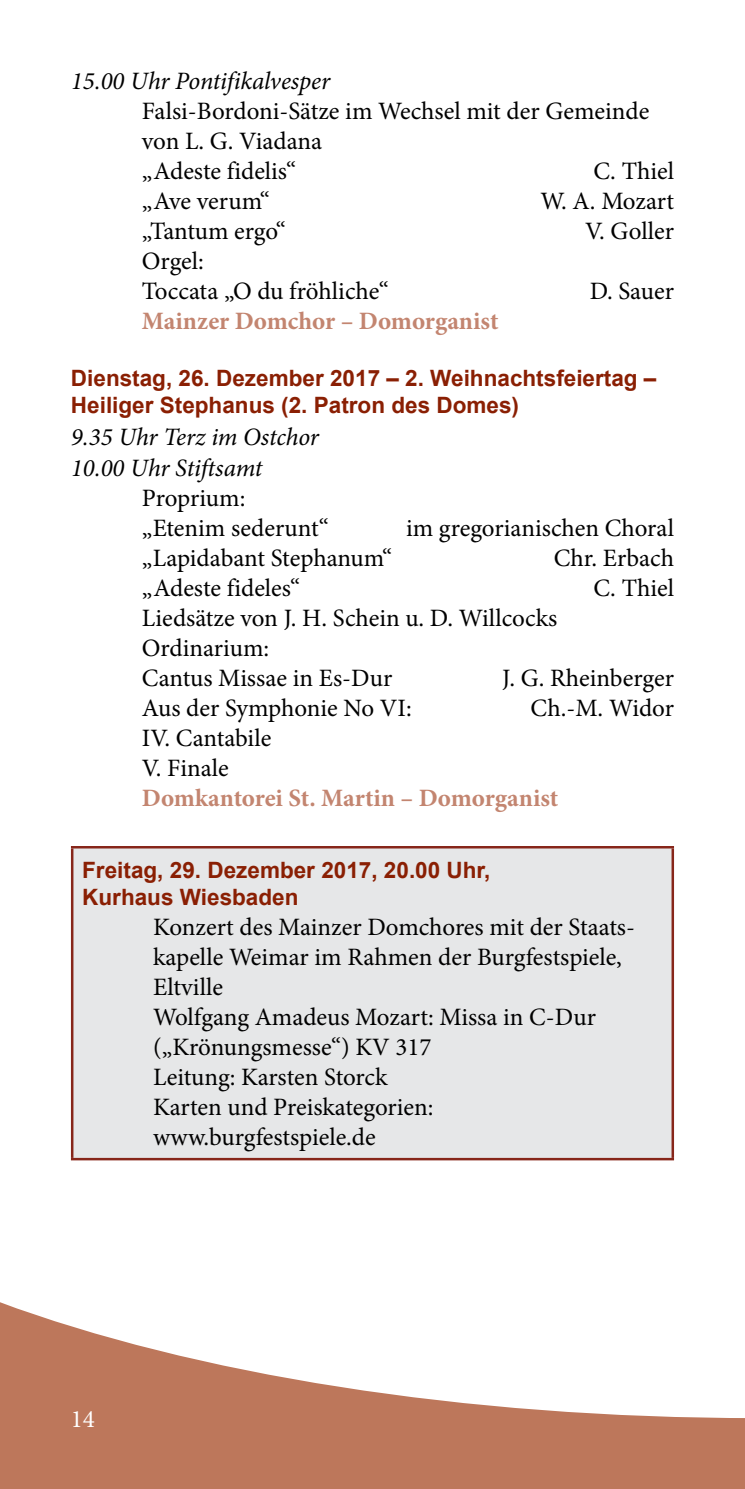
<style>
.page{position:relative;width:745px;height:1489px;background:#fff}
.page>*{position:absolute;margin:0;border:0;box-sizing:border-box;transform-origin:0 0}
.t1{font:25px/30px "Minion Pro";color:#000}
.t2{font:italic 25px/31.2px "Minion Pro";letter-spacing:-.01em;color:#000}
.t3{font:700 25px "Minion Pro";color:#c38570}
.t4{font:25px "Minion Pro";color:#fff}
.t5{font:700 22.5px/27px "Arial";color:#8a1f03}
</style>
<div class="page">
<div style="left:0;top:1240px;width:744px;height:248px;background:#bd775b"></div>
<svg style="left:0;top:846px;width:744px;height:571px;fill:#fff"></svg>
<div style="left:72px;top:847px;width:600px;height:312px;background:#e6e7e8"></div>
<hr style="left:71px;top:848px;width:2px;height:309px;background:#87261a">
<hr style="left:71px;top:846px;width:602px;height:2px;background:#87261a">
<hr style="left:671px;top:848px;width:2px;height:309px;background:#87261a">
<hr style="left:71px;top:1157px;width:602px;height:3px;background:#87261a">
<p class="t2" style="left:71px;top:65px;width:261px">15.00 Uhr Pontifikalvesper</p>
<p class="t1" style="left:142px;top:96px;width:508px">Falsi-Bordoni-Sätze im Wechsel mit der Gemeinde von L. G. Viadana<br>„Adeste fidelis“</p>
<p class="t1" style="left:593px;top:156px;width:82px">C. Thiel</p>
<p class="t1" style="left:142px;top:186px;width:129px">„Ave verum“</p>
<p class="t1" style="left:540px;top:186px;width:135px">W. A. Mozart</p>
<p class="t1" style="left:142px;top:216px;width:145px">„Tantum ergo“</p>
<p class="t1" style="left:585px;top:216px;width:90px">V. Goller</p>
<p class="t1" style="left:142px;top:246px;width:248px">Orgel:<br>Toccata „O du fröhliche“</p>
<p class="t1" style="left:589px;top:276px;width:86px">D. Sauer</p>
<p class="t3" style="left:142px;top:303px;width:358px">Mainzer Domchor – Domorganist</p>
<p class="t5" style="left:71px;top:365px;width:586px">Dienstag, 26. Dezember 2017 – 2. Weihnachtsfeiertag –<br>Heiliger Stephanus (2. Patron des Domes)</p>
<p class="t2" style="left:71px;top:421px;width:249px">9.35 Uhr Terz im Ostchor<br>10.00 Uhr Stiftsamt</p>
<p class="t1" style="left:142px;top:483px;width:188px">Proprium: „Etenim sederunt“</p>
<p class="t1" style="left:406px;top:513px;width:269px">im gregorianischen Choral</p>
<p class="t1" style="left:142px;top:543px;width:251px">„Lapidabant Stephanum“</p>
<p class="t1" style="left:553px;top:543px;width:122px">Chr. Erbach</p>
<p class="t1" style="left:142px;top:573px;width:160px">„Adeste fideles“</p>
<p class="t1" style="left:593px;top:573px;width:82px">C. Thiel</p>
<p class="t1" style="left:142px;top:603px;width:416px">Liedsätze von J. H. Schein u. D. Willcocks<br>Ordinarium:<br>Cantus Missae in Es-Dur</p>
<p class="t1" style="left:502px;top:663px;width:173px">J. G. Rheinberger</p>
<p class="t1" style="left:142px;top:693px;width:271px">Aus der Symphonie No VI:</p>
<p class="t1" style="left:530px;top:693px;width:145px">Ch.-M. Widor</p>
<p class="t1" style="left:142px;top:723px;width:131px">IV. Cantabile<br>V. Finale</p>
<p class="t3" style="left:142px;top:780px;width:417px">Domkantorei St. Martin – Domorganist</p>
<p class="t5" style="left:82px;top:857px;width:409px">Freitag, 29. Dezember 2017, 20.00 Uhr,<br>Kurhaus Wiesbaden</p>
<p class="t1" style="left:153px;top:911px;width:483px">Konzert des Mainzer Domchores mit der Staats&shy;kapelle Weimar im Rahmen der Burgfestspiele,<br>Eltville<br>Wolfgang Amadeus Mozart: Missa in C-Dur („Krönungsmesse“) KV 317<br>Leitung: Karsten Storck<br>Karten und Preiskategorien: www.burgfestspiele.de</p>
<p class="t4" style="left:71px;top:1402px;width:26px">14</p>
</div>
